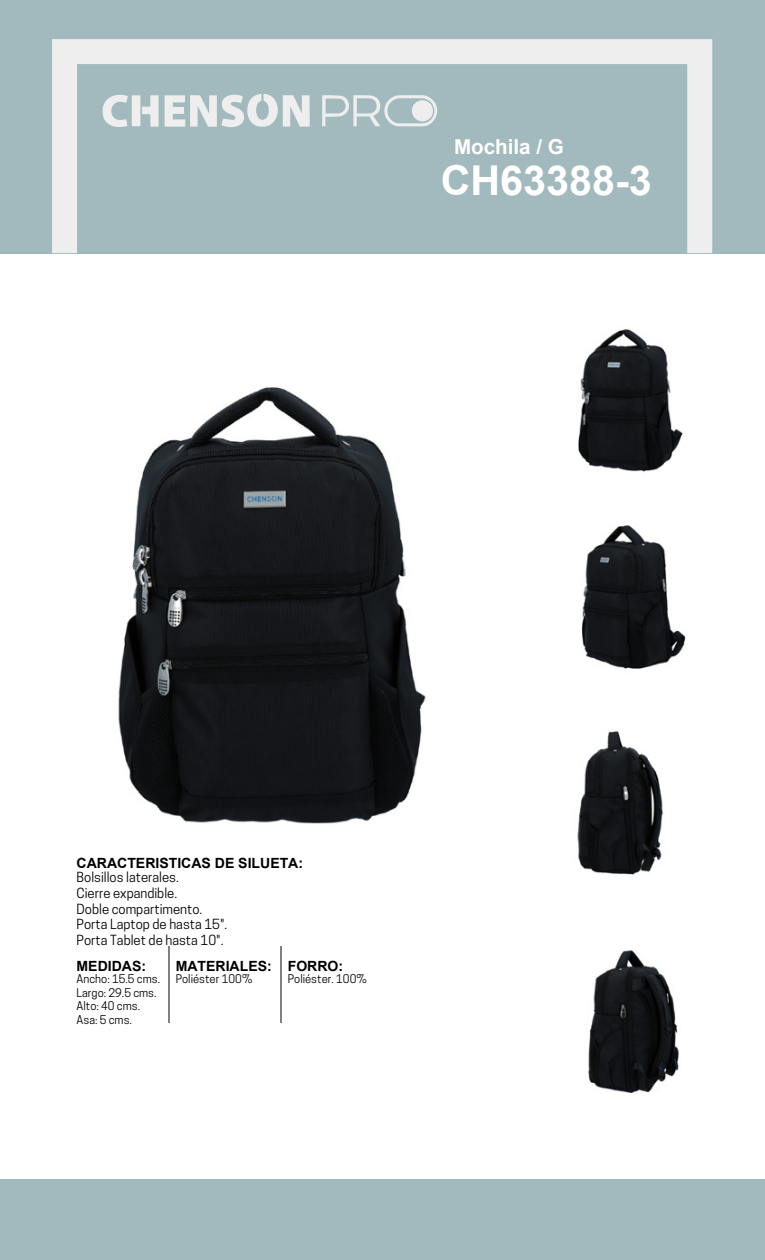
<style>
.page{position:relative;width:765px;height:1260px;background:#fff}
.page>*{position:absolute;margin:0;border:0;box-sizing:border-box;transform-origin:0 0}
.t1{font:700 41.25px "Arial";color:#fff}
.t2{font:700 20.62px "Arial";color:#fff}
.t3{font:700 14px "Arial";color:#000}
.t4{font:13.12px/15.8px "Cooper Hewitt";color:#000}
.t5{font:11.25px/13.5px "Cooper Hewitt";color:#000}
</style>
<div class="page">
<div style="left:0;top:0;width:765px;height:253px;background:#a2babe"></div>
<div style="left:0;top:1180px;width:765px;height:80px;background:#a2babe"></div>
<div style="left:52px;top:39px;width:660px;height:227px;border:25px solid #eee"></div>
<svg style="left:165px;top:94px;width:145px;height:33px"></svg>
<svg style="left:102px;top:94px;width:57px;height:33px"></svg>
<svg style="left:322px;top:95px;width:115px;height:32px"></svg>
<img style="left:118px;top:387px;width:308px;height:437px">
<img style="left:578px;top:329px;width:105px;height:143px">
<img style="left:581px;top:525px;width:105px;height:144px">
<img style="left:577px;top:731px;width:86px;height:144px">
<img style="left:588px;top:950px;width:91px;height:143px">
<svg style="left:168px;top:946px;width:1px;height:77px"></svg>
<svg style="left:280px;top:946px;width:1px;height:77px"></svg>
<h2 class="t2" style="left:454px;top:132px;width:112px">Mochila / G</h2>
<h1 class="t1" style="left:441px;top:151px;width:212px">CH63388-3</h1>
<p class="t3" style="left:77px;top:853px;width:228px">CARACTERISTICAS DE SILUETA:</p>
<p class="t4" style="left:77px;top:869px;width:152px">Bolsillos laterales.<br>Cierre expandible.<br>Doble compartimento.<br>Porta Laptop de hasta 15".<br>Porta Tablet de hasta 10".</p>
<p class="t3" style="left:77px;top:956px;width:71px">MEDIDAS:</p>
<p class="t5" style="left:77px;top:972px;width:85px">Ancho: 15.5 cms.<br>Largo: 29.5 cms.<br>Alto: 40 cms.<br>Asa: 5 cms.</p>
<p class="t3" style="left:176px;top:956px;width:98px">MATERIALES:</p>
<p class="t5" style="left:176px;top:972px;width:78px">Poliéster 100%</p>
<p class="t3" style="left:288px;top:956px;width:57px">FORRO:</p>
<p class="t5" style="left:288px;top:972px;width:81px">Poliéster. 100%</p>
</div>
